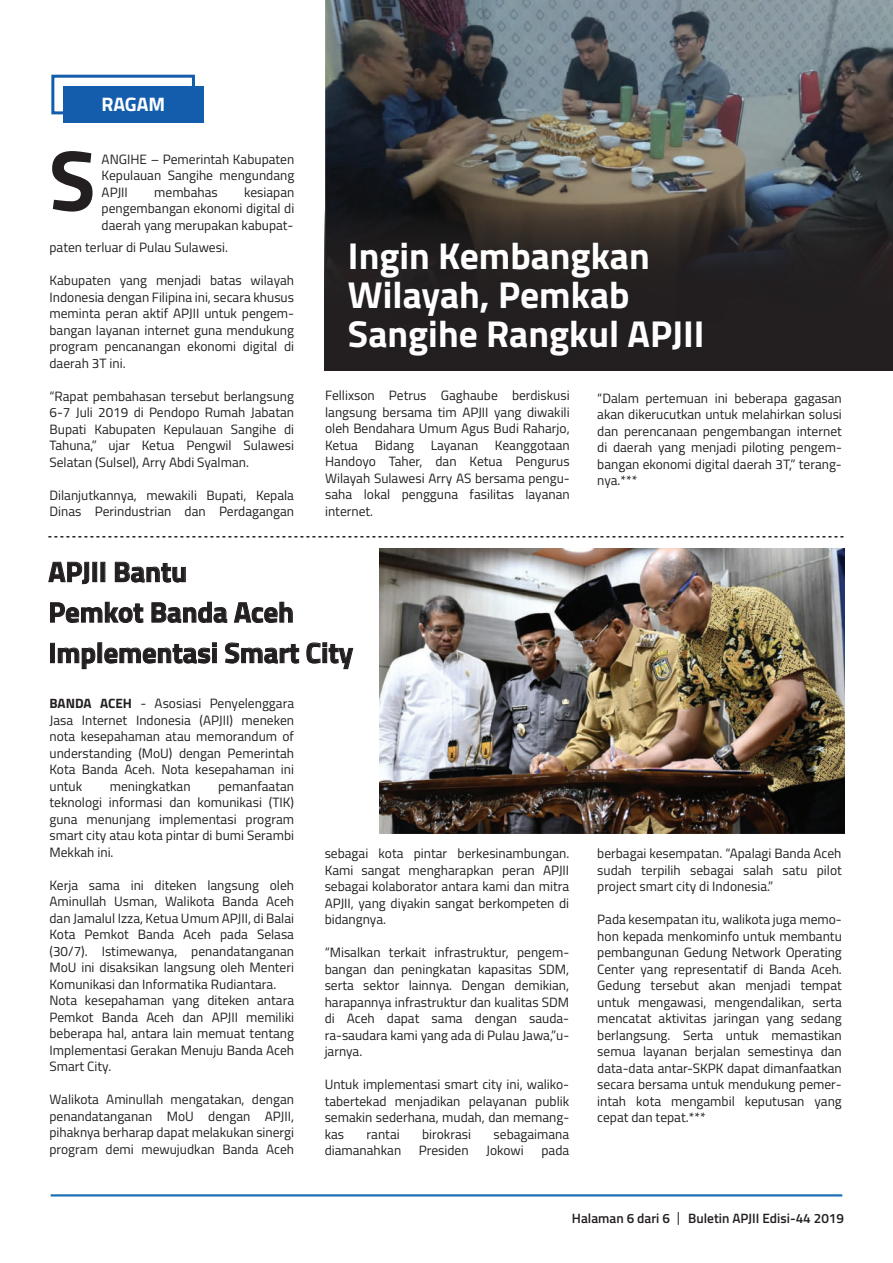
<style>
.page{position:relative;width:893px;height:1263px;background:#fff}
.page>*{position:absolute;margin:0;border:0;box-sizing:border-box;transform-origin:0 0}
.t1{font:700 85.95px "Titillium";color:#231f20}
.t2{font:700 37.5px/39px "Titillium";color:#fff}
.t3{font:700 28.5px/40.5px "Titillium";color:#231f20}
.t4{font:700 19.5px "Titillium";letter-spacing:-.005em;color:#fff}
.t5{font:13.5px/16.5px "Titillium";color:#231f20;text-align:justify}
.t6{font:600 13.5px "Titillium";color:#231f20}
.s1{font-weight:700}
</style>
<div class="page">
<img style="left:325px;top:0;width:568px;height:208px">
<img style="left:380px;top:689px;width:464px;height:144px">
<div style="left:63px;top:86px;width:141px;height:37px;background:#135dac"></div>
<div style="left:51px;top:75px;width:144px;height:39px;border:3px solid #135dac"></div>
<svg style="left:325px;top:208px;width:568px;height:163px;background:#252121"></svg>
<hr style="left:51px;top:1194px;width:791px;height:2px;background:#1e6fb6">
<svg style="left:678px;top:1212px;width:1px;height:13px"></svg>
<img style="left:48px;top:536px;width:797px;height:153px">
<h3 class="t4" style="left:101px;top:89px;width:65px">RAGAM</h3>
<h1 class="t1" style="left:49px;top:115px;width:48px">S</h1>
<p class="t5" style="left:102px;top:150px;width:194px">ANGIHE – Pemerintah Kabupaten Kepulauan Sangihe mengundang APJII</p>
<p class="t5" style="left:102px;top:183px;width:194px;text-indent:142px">kesiapan pengembangan ekonomi digital di daerah yang merupakan kabupat-</p>
<p class="t5" style="left:50px;top:239px;width:180px">paten terluar di Pulau Sulawesi.</p>
<p class="t5" style="left:50px;top:272px;width:246px">Kabupaten yang menjadi batas wilayah Indonesia dengan Filipina ini, secara khusus meminta peran aktif APJII untuk pengem&shy;bangan layanan internet guna mendukung program pencanangan ekonomi digital di daerah 3T ini.</p>
<p class="t5" style="left:50px;top:387px;width:246px">“Rapat pembahasan tersebut berlangsung 6-7 Juli 2019 di Pendopo Rumah Jabatan Bupati Kabupaten Kepulauan Sangihe di Tahuna,” ujar Ketua Pengwil Sulawesi Selatan (Sulsel), Arry Abdi Syalman.</p>
<p class="t5" style="left:50px;top:486px;width:246px">Dilanjutkannya, mewakili Bupati, Kepala<br>Dinas Perindustrian dan Perdagangan</p>
<p class="t5" style="left:154px;top:183px;width:65px">membahas</p>
<h2 class="t2" style="left:348px;top:234px;width:358px">Ingin Kembangkan<br>Wilayah, Pemkab<br>Sangihe Rangkul APJII</h2>
<p class="t5" style="left:325px;top:387px;width:246px">Fellixson Petrus Gaghaube berdiskusi langsung bersama tim APJII yang diwakili oleh Bendahara Umum Agus Budi Raharjo, Ketua Bidang Layanan Keanggotaan Handoyo Taher, dan Ketua Pengurus Wilayah Sulawesi Arry AS bersama pengu&shy;saha lokal pengguna fasilitas layanan internet.</p>
<p class="t5" style="left:597px;top:389px;width:246px">“Dalam pertemuan ini beberapa gagasan akan dikerucutkan untuk melahirkan solusi dan perencanaan pengembangan internet di daerah yang menjadi piloting pengem&shy;bangan ekonomi digital daerah 3T,” terang&shy;nya.***</p>
<h3 class="t3" style="left:48px;top:550px;width:306px">APJII Bantu<br>Pemkot Banda Aceh<br>Implementasi Smart City</h3>
<p class="t5" style="left:50px;top:694px;width:246px"><span class="s1">BANDA ACEH</span> - Asosiasi Penyelenggara Jasa Internet Indonesia (APJII) meneken nota kesepahaman atau memorandum of understanding (MoU) dengan Pemerintah Kota Banda Aceh. Nota kesepahaman ini untuk</p>
<p class="t5" style="left:50px;top:777px;width:246px;text-indent:169px">pemanfaatan teknologi informasi dan komunikasi (TIK) guna menunjang implementasi program smart city atau kota pintar di bumi Serambi Mekkah ini.</p>
<p class="t5" style="left:50px;top:876px;width:246px;text-align:left">Kerja sama ini diteken langsung oleh Aminullah Usman, Walikota Banda Aceh dan Jamalul Izza, Ketua Umum APJII, di Balai Kota Pemkot Banda Aceh pada Selasa (30/7). Istimewanya, penandatanganan MoU ini disaksikan langsung oleh Menteri Komunikasi dan Informatika Rudiantara.<br>Nota kesepahaman yang diteken antara Pemkot Banda Aceh dan APJII memiliki beberapa hal, antara lain memuat tentang Implementasi Gerakan Menuju Banda Aceh Smart City.</p>
<p class="t5" style="left:50px;top:1090px;width:246px">Walikota Aminullah mengatakan, dengan penandatanganan MoU dengan APJII, pihaknya berharap dapat melakukan sinergi program demi mewujudkan Banda Aceh</p>
<p class="t5" style="left:110px;top:777px;width:82px">meningkatkan</p>
<p class="t5" style="left:325px;top:845px;width:246px">sebagai kota pintar berkesinambungan.<br>Kami sangat mengharapkan peran APJII sebagai kolaborator antara kami dan mitra APJII, yang diyakin sangat berkompeten di bidangnya.</p>
<p class="t5" style="left:325px;top:944px;width:246px">“Misalkan terkait infrastruktur, pengem&shy;bangan dan peningkatan kapasitas SDM, serta sektor lainnya. Dengan demikian, harapannya infrastruktur dan kualitas SDM di Aceh dapat sama dengan sauda&shy;ra-saudara kami yang ada di Pulau Jawa,”u&shy;jarnya.</p>
<p class="t5" style="left:325px;top:1076px;width:246px">Untuk implementasi smart city ini, waliko&shy;tabertekad menjadikan pelayanan publik semakin sederhana, mudah, dan memang&shy;kas</p>
<p class="t5" style="left:367px;top:1125px;width:35px">rantai</p>
<p class="t5" style="left:422px;top:1125px;width:50px">birokrasi</p>
<p class="t5" style="left:494px;top:1125px;width:77px">sebagaimana</p>
<p class="t5" style="left:325px;top:1142px;width:78px">diamanahkan</p>
<p class="t5" style="left:419px;top:1142px;width:51px">Presiden</p>
<p class="t5" style="left:486px;top:1142px;width:39px">Jokowi</p>
<p class="t5" style="left:541px;top:1142px;width:29px">pada</p>
<p class="t5" style="left:597px;top:845px;width:246px">berbagai kesempatan. “Apalagi Banda Aceh sudah terpilih sebagai salah satu pilot project smart city di Indonesia.”</p>
<p class="t5" style="left:597px;top:911px;width:246px">Pada kesempatan itu, walikota juga memo&shy;hon kepada menkominfo untuk membantu pembangunan Gedung Network Operating Center yang representatif di Banda Aceh.<br>Gedung tersebut akan menjadi tempat untuk mengawasi, mengendalikan, serta mencatat aktivitas jaringan yang sedang berlangsung. Serta untuk memastikan semua layanan berjalan semestinya dan data-data antar-SKPK dapat dimanfaatkan secara bersama untuk mendukung pemer&shy;intah kota mengambil keputusan yang cepat dan tepat.***</p>
<p class="t6" style="left:572px;top:1208px;width:100px">Halaman 6 dari 6</p>
<p class="t6" style="left:688px;top:1208px;width:157px">Buletin APJII Edisi-44 2019</p>
</div>
